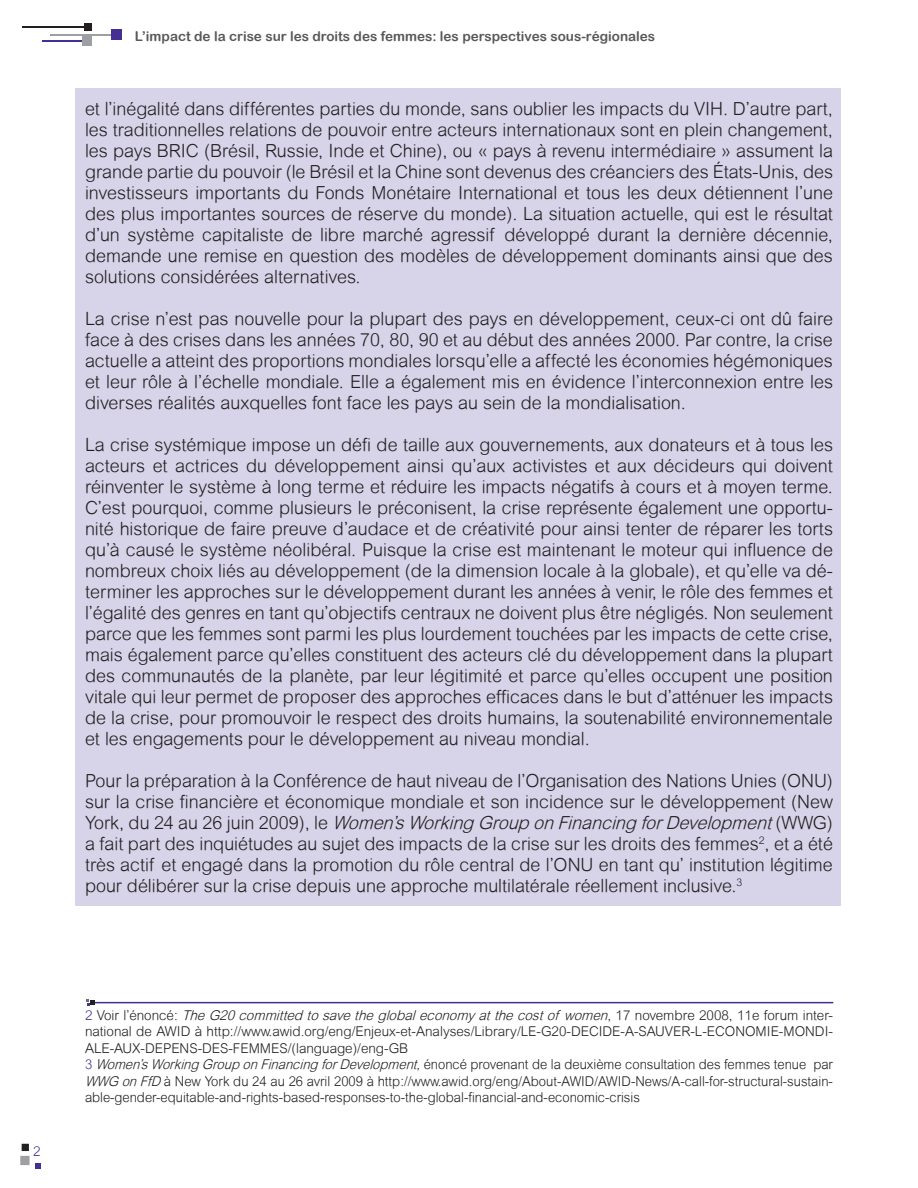
<style>
.page{position:relative;width:918px;height:1188px;background:#fff}
.page>*{position:absolute;margin:0;border:0;box-sizing:border-box;transform-origin:0 0}
.BODYBRIEFS{font:300 18px/21px "Arial Rounded MT";color:#231f20;text-align:justify}
.t1{font:300 13.5px/16.5px "Arial Rounded MT";color:#231f20;text-align:justify}
.t2{font:13.5px "Arial Rounded MT Bold";color:#57585a}
.t3{font:300 13.5px "Arial Rounded MT";color:#452f92}
.s1{font-style:italic}
.s2{color:#452f92}
</style>
<div class="page">
<hr style="left:42px;top:41px;width:41px;height:1px;background:#452f92">
<hr style="left:50px;top:34px;width:64px;height:1px;background:#9d9fa2">
<hr style="left:22px;top:27px;width:65px;height:1px;background:#231f20">
<div style="left:84px;top:24px;width:7px;height:7px;background:#231f20"></div>
<div style="left:83px;top:36px;width:9px;height:10px;background:#9d9fa2"></div>
<div style="left:112px;top:29px;width:10px;height:10px;background:#452f92"></div>
<div style="left:22px;top:1144px;width:7px;height:7px;background:#231f20"></div>
<div style="left:20px;top:1156px;width:10px;height:9px;background:#9d9fa2"></div>
<svg style="left:35px;top:1163px;width:6px;height:6px"></svg>
<div style="left:75px;top:88px;width:765px;height:818px;background:#d7d3e9"></div>
<hr style="left:94px;top:1002px;width:739px;height:1px;background:#452f92">
<svg style="left:86px;top:999px;width:8px;height:6px"></svg>
<p class="t2" style="left:135px;top:28px;width:522px">L’impact de la crise sur les droits des femmes: les perspectives sous-régionales</p>
<p class="BODYBRIEFS" style="left:85px;top:98px;width:750px">et l’inégalité dans différentes parties du monde, sans oublier les impacts du VIH. D’autre part, les traditionnelles relations de pouvoir entre acteurs internationaux sont en plein changement, les pays BRIC (Brésil, Russie, Inde et Chine), ou « pays à revenu intermédiaire » assument la grande partie du pouvoir (le Brésil et la Chine sont devenus des créanciers des États-Unis, des investisseurs importants du Fonds Monétaire International et tous les deux détiennent l’une des plus importantes sources de réserve du monde). La situation actuelle, qui est le résultat d’un système capitaliste de libre marché agressif développé durant la dernière décennie, demande une remise en question des modèles de développement dominants ainsi que des solutions considérées alternatives.</p>
<p class="BODYBRIEFS" style="left:85px;top:308px;width:750px">La crise n’est pas nouvelle pour la plupart des pays en développement, ceux-ci ont dû faire face à des crises dans les années 70, 80, 90 et au début des années 2000. Par contre, la crise actuelle a atteint des proportions mondiales lorsqu’elle a affecté les économies hégémoniques et leur rôle à l’échelle mondiale. Elle a également mis en évidence l’interconnexion entre les diverses réalités auxquelles font face les pays au sein de la mondialisation.</p>
<p class="BODYBRIEFS" style="left:85px;top:434px;width:750px">La crise systémique impose un défi de taille aux gouvernements, aux donateurs et à tous les acteurs et actrices du développement ainsi qu’aux activistes et aux décideurs qui doivent réinventer le système à long terme et réduire les impacts négatifs à cours et à moyen terme.<br>C’est pourquoi, comme plusieurs le préconisent, la crise représente également une opportu&shy;nité historique de faire preuve d’audace et de créativité pour ainsi tenter de réparer les torts qu’à causé le système néolibéral. Puisque la crise est maintenant le moteur qui influence de nombreux choix liés au développement (de la dimension locale à la globale), et qu’elle va dé&shy;terminer les approches sur le développement durant les années à venir, le rôle des femmes et l’égalité des genres en tant qu’objectifs centraux ne doivent plus être négligés. Non seulement parce que les femmes sont parmi les plus lourdement touchées par les impacts de cette crise, mais également parce qu’elles constituent des acteurs clé du développement dans la plupart des communautés de la planète, par leur légitimité et parce qu’elles occupent une position vitale qui leur permet de proposer des approches efficaces dans le but d’atténuer les impacts de la crise, pour promouvoir le respect des droits humains, la soutenabilité environnementale et les engagements pour le développement au niveau mondial.</p>
<p class="BODYBRIEFS" style="left:85px;top:770px;width:749px">Pour la préparation à la Conférence de haut niveau de l’Organisation des Nations Unies (ONU) sur la crise financière et économique mondiale et son incidence sur le développement (New Yo r k , d u 2 4 a u 2 6 j u i n 2 0 0 9 ) , l e <span class="s1">Women’sWorking Group onFinancing forDevelopment</span>( W W G ) a fait part des inquiétudes au sujet des impacts de la crise sur les droits des femmes<sup>2</sup>, et a été très actif et engagé dans la promotion du rôle central de l’ONU en tant qu’ institution légitime pour délibérer sur la crise depuis une approche multilatérale réellement inclusive.<sup>3</sup></p>
<p class="t3" style="left:33px;top:1144px;width:9px">2</p>
<p class="t1" style="left:85px;top:1007px;width:749px"><span class="s2">2</span> Vo i r l ’ é n o n c é : <span class="s1">TheG20committed tosavetheglobaleconomyatthecostof women</span>, 1 7 n o v e m b r e 2 0 0 8 , 1 1 e fo r u m i n t e r&shy;national de AWID à http://www.awid.org/eng/Enjeux-et-Analyses/Library/LE-G20-DECIDE-A-SAUVER-L-ECONOMIE-MONDI-ALE-AUX-DEPENS-DES-FEMMES/(language)/eng-GB</p>
<p class="t1" style="left:85px;top:1056px;width:749px"><span class="s2">3</span> <span class="s1">Women’sWorking Group onFinancing forDevelopment,</span>énoncé provenant de la deuxième consultation des femmes tenue par <span class="s1">WWG onFfD</span> à New York du 24 au 26 avril 2009 à http://www.awid.org/eng/About-AWID/AWID-News/A-call-for-structural-sustain&shy;able-gender-equitable-and-rights-based-responses-to-the-global-financial-and-economic-crisis</p>
</div>
